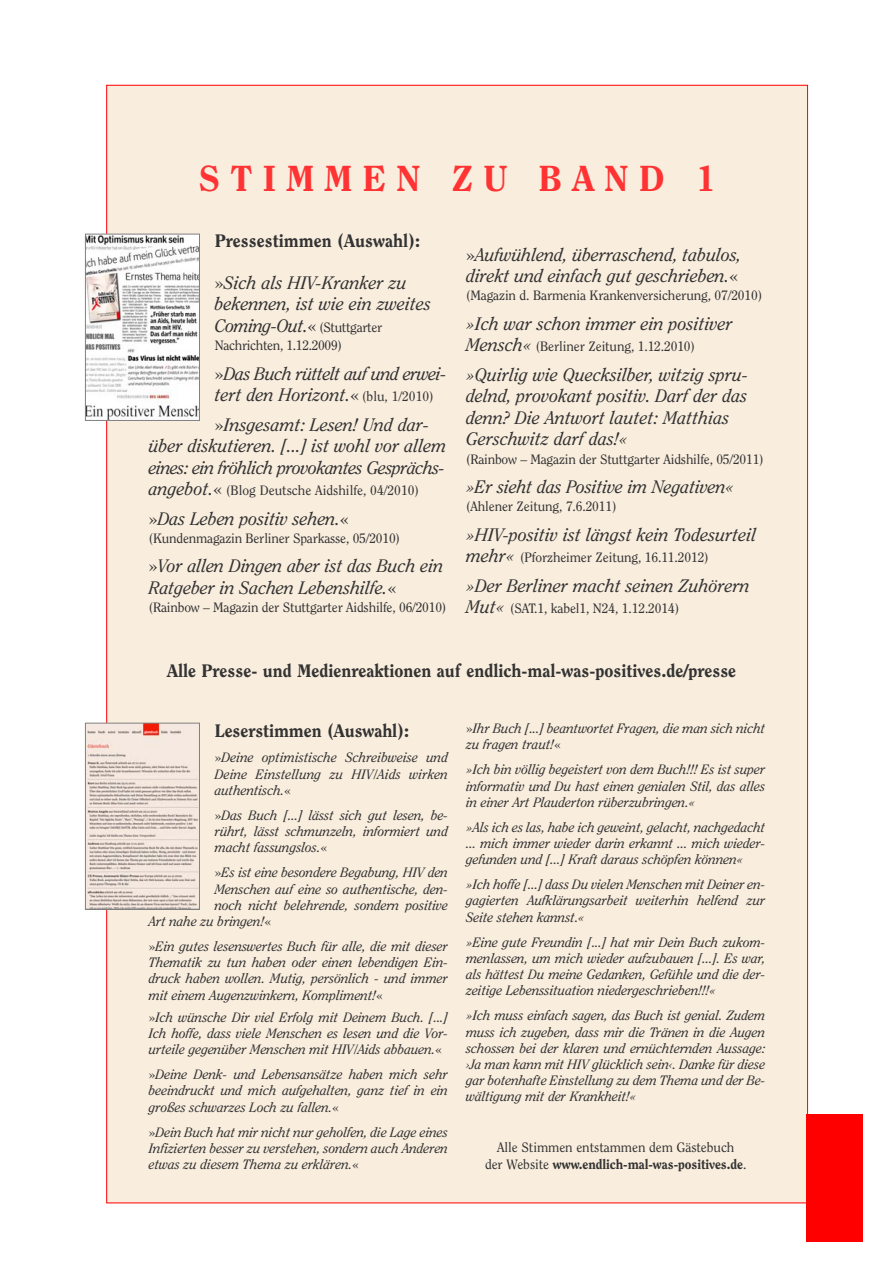
<style>
.page{position:relative;width:893px;height:1263px;background:#fff}
.page>*{position:absolute;margin:0;border:0;box-sizing:border-box;transform-origin:0 0}
.t1{font:800 36px "Clearface";letter-spacing:.28em;color:#f33}
.t2{font:italic 18px/21.6px "Clearface";color:#333}
.t3{font:800 18px "Clearface";color:#333}
.t4{font:italic 18px/21.6px "Clearface";letter-spacing:-.03em;color:#333}
.t5{font:italic 13.5px/16.2px "Clearface";letter-spacing:-.005em;color:#333;text-align:justify}
.t6{font:13.5px/18.1px "Clearface";letter-spacing:-.01em;color:#333}
.s1{font-style:normal}
.s2{font-style:italic;font-size:18px}
.s3{font-size:18px}
.s4{font-style:normal;font-size:13.5px}
.s5{font-weight:800}
</style>
<div class="page">
<div style="left:807px;top:1114px;width:56px;height:127px;background:#f00"></div>
<img style="left:87px;top:725px;width:111px;height:183px">
<div style="left:85px;top:723px;width:115px;height:187px;border:1px solid #808080"></div>
<img style="left:87px;top:236px;width:111px;height:183px">
<div style="left:85px;top:234px;width:115px;height:187px;border:1px solid #808080"></div>
<h1 class="t1" style="left:199px;top:163px;width:519px">STIMMEN ZU BAND 1</h1>
<h2 class="t3" style="left:215px;top:234px;width:207px">Pressestimmen (Auswahl):</h2>
<h2 class="t2" style="left:215px;top:273px;width:218px"><span class="s1">»</span>Sich als HIV-Kranker zu bekennen, ist wie ein zweites</h2>
<p class="t6" style="left:215px;top:319px;width:169px"><span class="s2">Coming-Out.</span><span class="s3">«</span> (Stuttgarter<br>Nachrichten, 1.12.2009)</p>
<h2 class="t4" style="left:215px;top:364px;width:233px"><span class="s1">»</span>Das Buch rüttelt auf und erwei&shy;tert den Horizont.<span class="s1">«</span> <span class="s4">(blu, 1/2010)</span></h2>
<h2 class="t2" style="left:149px;top:415px;width:299px;text-indent:66px"><span class="s1">»</span>Insgesamt: Lesen! Und dar&shy;über diskutieren. [...] ist wohl vor allem eines: ein fröhlich provokantes Gesprächs-</h2>
<p class="t6" style="left:149px;top:483px;width:272px"><span class="s2">angebot.</span><span class="s3">«</span> (Blog Deutsche Aidshilfe, 04/2010)</p>
<h2 class="t2" style="left:149px;top:509px;width:202px"><span class="s1">»</span>Das Leben positiv sehen.<span class="s1">«</span></h2>
<p class="t6" style="left:149px;top:530px;width:253px">(Kundenmagazin Berliner Sparkasse, 05/2010)</p>
<h2 class="t2" style="left:149px;top:557px;width:296px"><span class="s1">»</span>Vor allen Dingen aber ist das Buch ein<br>Ratgeber in Sachen Lebenshilfe.<span class="s1">«</span></h2>
<p class="t6" style="left:149px;top:599px;width:299px">(Rainbow – Magazin der Stuttgarter Aidshilfe, 06/2010)</p>
<h2 class="t2" style="left:466px;top:245px;width:277px"><span class="s1">»</span>Aufwühlend, überraschend, tabulos, direkt und einfach gut geschrieben.<span class="s1">«</span></h2>
<p class="t6" style="left:466px;top:287px;width:298px">(Magazin d. Barmenia Krankenversicherung, 07/2010)</p>
<h2 class="t2" style="left:466px;top:314px;width:268px">»Ich war schon immer ein positiver</h2>
<p class="t6" style="left:466px;top:338px;width:230px"><span class="s2">Mensch«</span> (Berliner Zeitung, 1.12.2010)</p>
<h2 class="t2" style="left:466px;top:365px;width:283px">»Quirlig wie Quecksilber, witzig spru&shy;delnd, provokant positiv. Darf der das denn? Die Antwort lautet: Matthias Gerschwitz darf das!«</h2>
<p class="t6" style="left:466px;top:451px;width:299px">(Rainbow – Magazin der Stuttgarter Aidshilfe, 05/2011)</p>
<h2 class="t2" style="left:466px;top:477px;width:270px">»Er sieht das Positive im Negativen«</h2>
<p class="t6" style="left:466px;top:498px;width:152px">(Ahlener Zeitung, 7.6.2011)</p>
<h2 class="t2" style="left:466px;top:525px;width:292px">»HIV-positiv ist längst kein Todesurteil</h2>
<p class="t6" style="left:466px;top:549px;width:244px"><span class="s2">mehr«</span> (Pforzheimer Zeitung, 16.11.2012)</p>
<h2 class="t2" style="left:466px;top:576px;width:285px">»Der Berliner macht seinen Zuhörern</h2>
<p class="t6" style="left:466px;top:600px;width:215px"><span class="s2">Mut«</span> (SAT.1, kabel1, N24, 1.12.2014)</p>
<h2 class="t3" style="left:167px;top:663px;width:571px">Alle Presse- und Medienreaktionen auf endlich-mal-was-positives.de/presse</h2>
<h2 class="t3" style="left:215px;top:723px;width:196px">Leserstimmen (Auswahl):</h2>
<p class="t5" style="left:215px;top:751px;width:235px"><span class="s1">»</span>Deine optimistische Schreibweise und Deine Einstellung zu HIV/Aids wirken authentisch.<span class="s1">«</span></p>
<p class="t5" style="left:215px;top:808px;width:235px"><span class="s1">»</span>Das Buch [...] lässt sich gut lesen, be&shy;rührt, lässt schmunzeln, informiert und macht fassungslos.<span class="s1">«</span></p>
<p class="t5" style="left:215px;top:865px;width:235px"><span class="s1">»</span>Es ist eine besondere Begabung, HIV den</p>
<p class="t5" style="left:215px;top:882px;width:235px">Menschen auf eine so authentische, den-</p>
<p class="t5" style="left:215px;top:898px;width:235px">noch nicht belehrende, sondern positive</p>
<p class="t5" style="left:149px;top:914px;width:124px">Art nahe zu bringen!<span class="s1">«</span></p>
<p class="t5" style="left:149px;top:939px;width:301px"><span class="s1">»</span>Ein gutes lesenswertes Buch für alle, die mit dieser Thematik zu tun haben oder einen lebendigen Ein&shy;druck haben wollen. Mutig, persönlich - und immer mit einem Augenzwinkern, Kompliment!<span class="s1">«</span></p>
<p class="t5" style="left:149px;top:1010px;width:301px"><span class="s1">»</span>Ich wünsche Dir viel Erfolg mit Deinem Buch. [...] Ich hoffe, dass viele Menschen es lesen und die Vor&shy;urteile gegenüber Menschen mit HIV/Aids abbauen.<span class="s1">«</span></p>
<p class="t5" style="left:149px;top:1067px;width:301px"><span class="s1">»</span>Deine Denk- und Lebensansätze haben mich sehr beeindruckt und mich aufgehalten, ganz tief in ein großes schwarzes Loch zu fallen.<span class="s1">«</span></p>
<p class="t5" style="left:149px;top:1125px;width:301px"><span class="s1">»</span>Dein Buch hat mir nicht nur geholfen, die Lage eines Infizierten besser zu verstehen, sondern auch Anderen etwas zu diesem Thema zu erklären.<span class="s1">«</span></p>
<p class="t5" style="left:466px;top:721px;width:301px"><span class="s1">»</span>Ihr Buch [...] beantwortet Fragen, die man sich nicht zu fragen traut!<span class="s1">«</span></p>
<p class="t5" style="left:466px;top:762px;width:301px">»Ich bin völlig begeistert von dem Buch!!! Es ist super informativ und Du hast einen genialen Stil, das alles in einer Art Plauderton rüberzubringen.«</p>
<p class="t5" style="left:466px;top:820px;width:301px">»Als ich es las, habe ich geweint, gelacht, nachgedacht ... mich immer wieder darin erkannt ... mich wieder&shy;gefunden und [...] Kraft daraus schöpfen können«</p>
<p class="t5" style="left:466px;top:877px;width:301px">»Ich hoffe [...] dass Du vielen Menschen mit Deiner en&shy;gagierten Aufklärungsarbeit weiterhin helfend zur Seite stehen kannst.«</p>
<p class="t5" style="left:466px;top:935px;width:301px">»Eine gute Freundin [...] hat mir Dein Buch zukom&shy;menlassen, um mich wieder aufzubauen [...]. Es war, als hättest Du meine Gedanken, Gefühle und die der&shy;zeitige Lebenssituation niedergeschrieben!!!«</p>
<p class="t5" style="left:466px;top:1008px;width:301px">»Ich muss einfach sagen, das Buch ist genial. Zudem muss ich zugeben, dass mir die Tränen in die Augen schossen bei der klaren und ernüchternden Aussage: ›Ja man kann mit HIV glücklich sein‹. Danke für diese gar botenhafte Einstellung zu dem Thema und der Be&shy;wältigung mit der Krankheit!«</p>
<p class="t6" style="left:485px;top:1140px;width:263px;line-height:16.5px;text-align:center">Alle Stimmen entstammen dem Gästebuch<br>der Website <span class="s5">www.endlich-mal-was-positives.de</span>.</p>
</div>
